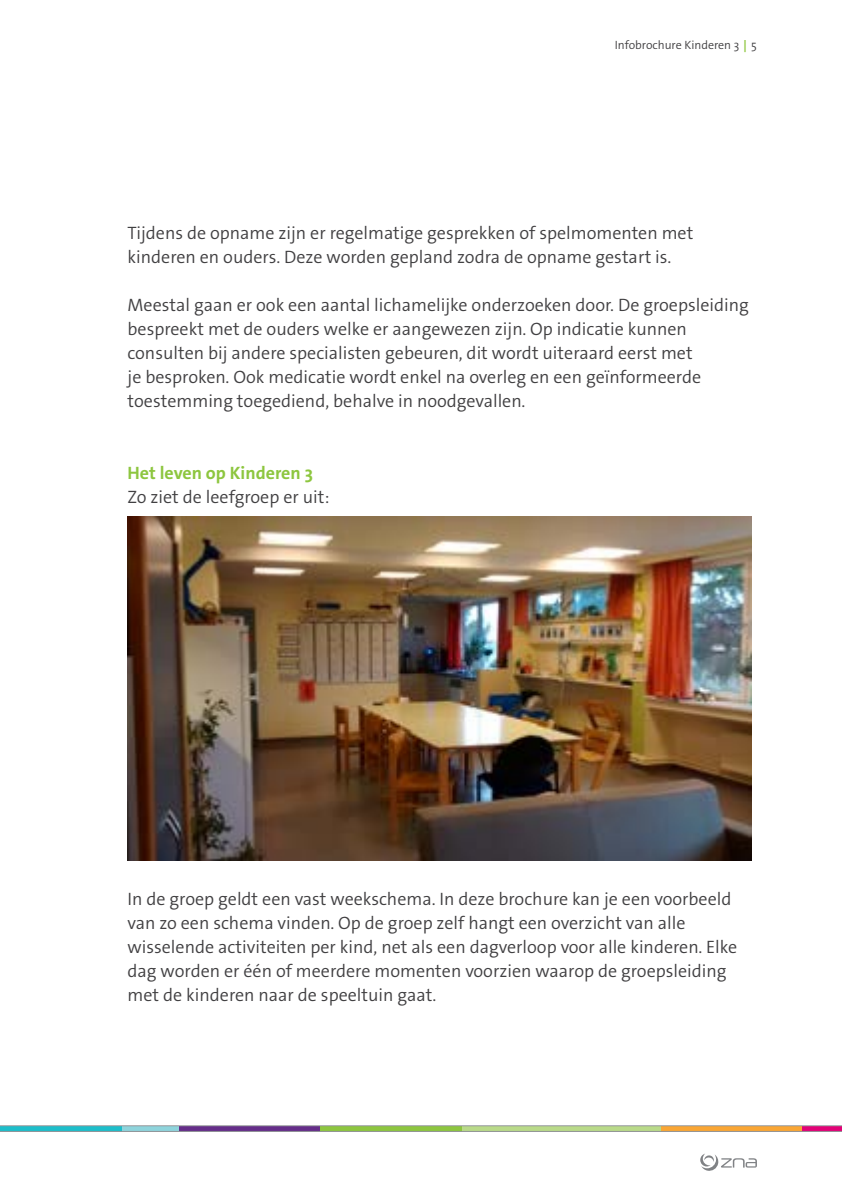
<style>
.page{position:relative;width:842px;height:1191px;background:#fff}
.page>*{position:absolute;margin:0;border:0;box-sizing:border-box;transform-origin:0 0}
.t1{font:300 18px/24px "The Sans Os F";color:#414042}
.t2{font:700 18px "The Sans Os F";color:#8dc63f}
.t3{font:300 12px "The Sans Os F";color:#414042}
.s1{font-weight:700;color:#98cb4f}
</style>
<div class="page">
<svg style="left:0;top:1125px;width:842px;height:6px;background:#9aa387"></svg>
<svg style="left:700px;top:1153px;width:57px;height:18px"></svg>
<img style="left:128px;top:516px;width:623px;height:344px">
<p class="t3" style="left:615px;top:37px;width:144px">Infobrochure Kinderen 3<span class="s1">↕</span>5</p>
<p class="t1" style="left:128px;top:221px;width:567px">Tijdens de opname zijn er regelmatige gesprekken of spelmomenten met kinderen en ouders. Deze worden gepland zodra de opname gestart is.</p>
<p class="t1" style="left:128px;top:293px;width:623px">Meestal gaan er ook een aantal lichamelijke onderzoeken door. De groepsleiding bespreekt met de ouders welke er aangewezen zijn. Op indicatie kunnen consulten bij andere specialisten gebeuren, dit wordt uiteraard eerst met<br>je besproken. Ook medicatie wordt enkel na overleg en een geïnformeerde toestemming toegediend, behalve in noodgevallen.</p>
<p class="t2" style="left:128px;top:461px;width:187px">Het leven op Kinderen 3</p>
<p class="t1" style="left:128px;top:485px;width:203px">Zo ziet de leefgroep er uit:</p>
<p class="t1" style="left:128px;top:887px;width:611px">In de groep geldt een vast weekschema. In deze brochure kan je een voorbeeld van zo een schema vinden. Op de groep zelf hangt een overzicht van alle wisselende activiteiten per kind, net als een dagverloop voor alle kinderen. Elke dag worden er één of meerdere momenten voorzien waarop de groepsleiding met de kinderen naar de speeltuin gaat.</p>
</div>
